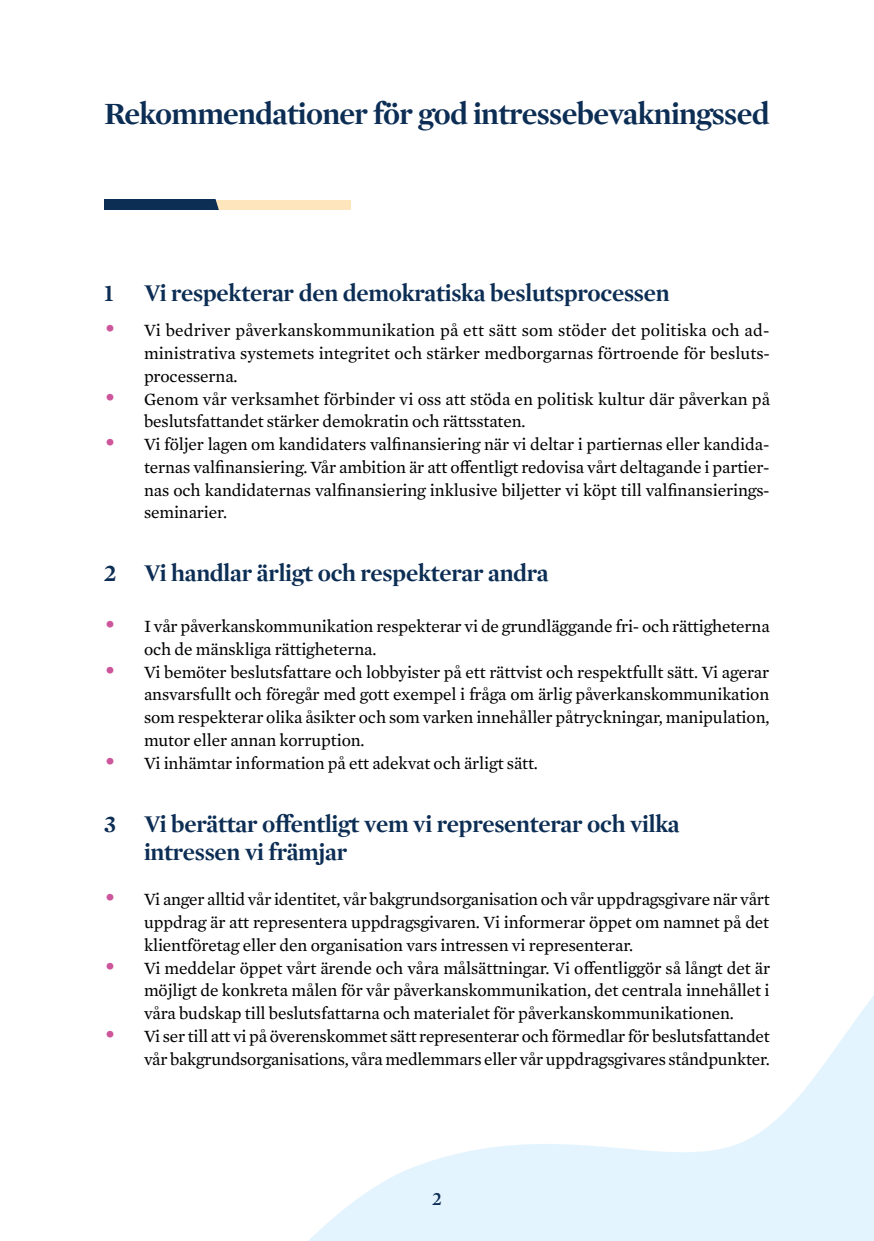
<style>
.page{position:relative;width:874px;height:1241px;background:#fff}
.page>*{position:absolute;margin:0;border:0;box-sizing:border-box;transform-origin:0 0}
.H2_Numeroimaton_otsikko_sis_luettelossa{font:700 31.5px "Mercury Display";letter-spacing:-.02em;color:#0c2d54}
.H3_1_Otsikko{font:700 24.5px/28px "Mercury Display";letter-spacing:-.01em;color:#0c2d54}
.t1{font:600 19.25px "Mercury Display";color:#0c2d54}
.t2{font:17.5px/22.8px "Mercury Text G2";letter-spacing:-.005em;color:#000;text-align:justify}
.s1{font-size:24.5px;color:#cc559b}
</style>
<div class="page">
<svg style="left:309px;top:997px;width:564px;height:243px"></svg>
<svg style="left:104px;top:200px;width:246px;height:9px;background:#8f908b"></svg>
<h2 class="H2_Numeroimaton_otsikko_sis_luettelossa" style="left:104px;top:91px;width:666px">Rekommendationer för god intressebevakningssed</h2>
<h3 class="H3_1_Otsikko" style="left:104px;top:278px;width:566px">1 Vi respekterar den demokratiska beslutsprocessen</h3>
<p class="t2" style="left:144px;top:318px;width:627px;text-indent:-40px"><span class="s1">•</span> Vi bedriver påverkanskommunikation på ett sätt som stöder det politiska och ad&shy;ministrativa systemets integritet och stärker medborgarnas förtroende för besluts&shy;processerna.</p>
<p class="t2" style="left:144px;top:386px;width:627px;text-indent:-40px"><span class="s1">•</span> Genom vår verksamhet förbinder vi oss att stöda en politisk kultur där påverkan på beslutsfattandet stärker demokratin och rättsstaten.</p>
<p class="t2" style="left:144px;top:432px;width:627px;text-indent:-40px"><span class="s1">•</span> Vi följer lagen om kandidaters valfinansiering när vi deltar i partiernas eller kandida&shy;ternas valfinansiering. Vår ambition är att offentligt redovisa vårt deltagande i partier&shy;nas och kandidaternas valfinansiering inklusive biljetter vi köpt till valfinansierings&shy;seminarier.</p>
<h3 class="H3_1_Otsikko" style="left:104px;top:558px;width:446px">2 Vi handlar ärligt och respekterar andra</h3>
<p class="t2" style="left:144px;top:614px;width:627px;text-indent:-40px"><span class="s1">•</span> I vår påverkanskommunikation respekterar vi de grundläggande fri- och rättigheterna och de mänskliga rättigheterna.</p>
<p class="t2" style="left:144px;top:659px;width:626px;text-indent:-40px"><span class="s1">•</span> Vi bemöter beslutsfattare och lobbyister på ett rättvist och respektfullt sätt. Vi agerar ansvarsfullt och föregår med gott exempel i fråga om ärlig påverkanskommunikation som respekterar olika åsikter och som varken innehåller påtryckningar, manipulation, mutor eller annan korruption.</p>
<p class="t2" style="left:104px;top:750px;width:435px"><span class="s1">•</span> Vi inhämtar information på ett adekvat och ärligt sätt.</p>
<h3 class="H3_1_Otsikko" style="left:144px;top:808px;width:537px;text-indent:-40px">3 Vi berättar offentligt vem vi representerar och vilka intressen vi främjar</h3>
<p class="t2" style="left:144px;top:887px;width:626px;text-indent:-40px"><span class="s1">•</span> Vi anger alltid vår identitet, vår bakgrundsorganisation och vår uppdragsgivare när vårt uppdrag är att representera uppdragsgivaren. Vi informerar öppet om namnet på det klientföretag eller den organisation vars intressen vi representerar.</p>
<p class="t2" style="left:144px;top:955px;width:627px;text-indent:-40px"><span class="s1">•</span> Vi meddelar öppet vårt ärende och våra målsättningar. Vi offentliggör så långt det är möjligt de konkreta målen för vår påverkanskommunikation, det centrala innehållet i våra budskap till beslutsfattarna och materialet för påverkanskommunikationen.</p>
<p class="t2" style="left:104px;top:1023px;width:666px;text-align:right"><span class="s1">•</span> Vi ser till att vi på överenskommet sätt representerar och förmedlar för beslutsfattandet vår bakgrundsorganisations, våra medlemmars eller vår uppdragsgivares ståndpunkter.</p>
<p class="t1" style="left:432px;top:1184px;width:11px">2</p>
</div>
